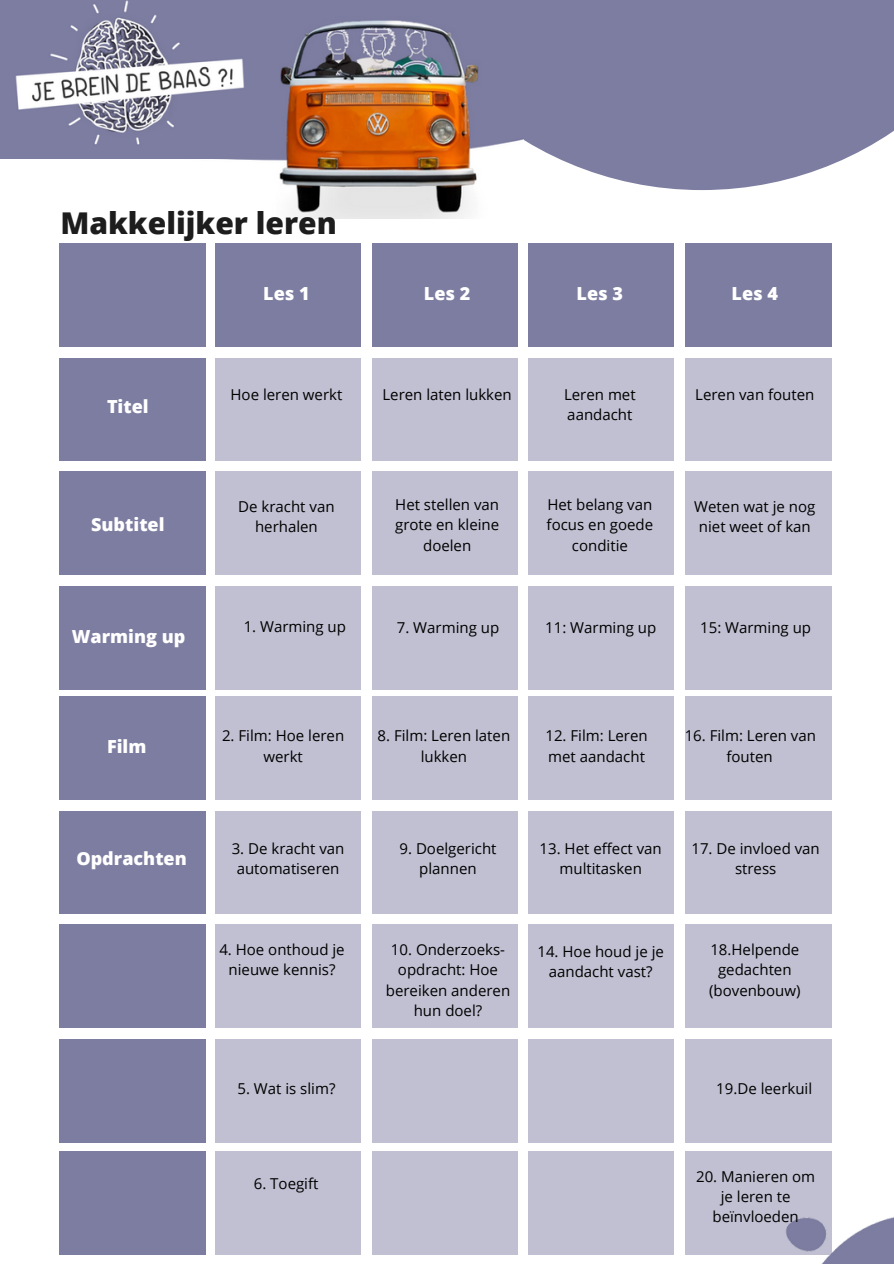
<style>
.page{position:relative;width:894px;height:1264px;background:#fff}
.page>*{position:absolute;margin:0;border:0;box-sizing:border-box;transform-origin:0 0}
.t1{font:800 30px "Open Sans";color:#1d1d1d}
.t2{font:800 18px "Open Sans";color:#fff}
.t3{font:15px/20.2px "Open Sans";color:#000;text-align:center}
</style>
<div class="page">
<div style="left:215px;top:243px;width:145px;height:103px;background:#7d7da1"></div>
<div style="left:372px;top:243px;width:145px;height:103px;background:#7d7da1"></div>
<div style="left:528px;top:243px;width:145px;height:103px;background:#7d7da1"></div>
<div style="left:685px;top:243px;width:146px;height:103px;background:#7d7da1"></div>
<div style="left:215px;top:358px;width:145px;height:102px;background:#c0c0d2"></div>
<div style="left:372px;top:358px;width:145px;height:102px;background:#c0c0d2"></div>
<div style="left:528px;top:358px;width:145px;height:102px;background:#c0c0d2"></div>
<div style="left:685px;top:358px;width:146px;height:102px;background:#c0c0d2"></div>
<div style="left:215px;top:471px;width:145px;height:104px;background:#c0c0d2"></div>
<div style="left:372px;top:471px;width:145px;height:104px;background:#c0c0d2"></div>
<div style="left:528px;top:471px;width:145px;height:104px;background:#c0c0d2"></div>
<div style="left:685px;top:471px;width:146px;height:104px;background:#c0c0d2"></div>
<div style="left:215px;top:586px;width:145px;height:104px;background:#c0c0d2"></div>
<div style="left:372px;top:586px;width:145px;height:104px;background:#c0c0d2"></div>
<div style="left:528px;top:586px;width:145px;height:104px;background:#c0c0d2"></div>
<div style="left:685px;top:586px;width:146px;height:104px;background:#c0c0d2"></div>
<svg style="left:523px;top:0;width:370px;height:190px;background:#8989a9"></svg>
<img style="left:219px;top:0;width:304px;height:218px">
<img style="left:0;top:0;width:278px;height:159px">
<div style="left:60px;top:243px;width:146px;height:103px;background:#7d7da1"></div>
<div style="left:60px;top:358px;width:146px;height:102px;background:#7d7da1"></div>
<div style="left:60px;top:471px;width:146px;height:104px;background:#7d7da1"></div>
<div style="left:60px;top:586px;width:146px;height:104px;background:#7d7da1"></div>
<div style="left:215px;top:696px;width:145px;height:103px;background:#c0c0d2"></div>
<div style="left:372px;top:696px;width:145px;height:103px;background:#c0c0d2"></div>
<div style="left:528px;top:696px;width:145px;height:103px;background:#c0c0d2"></div>
<div style="left:685px;top:696px;width:146px;height:103px;background:#c0c0d2"></div>
<div style="left:215px;top:810px;width:145px;height:103px;background:#c0c0d2"></div>
<div style="left:372px;top:810px;width:145px;height:103px;background:#c0c0d2"></div>
<div style="left:528px;top:810px;width:145px;height:103px;background:#c0c0d2"></div>
<div style="left:685px;top:810px;width:146px;height:103px;background:#c0c0d2"></div>
<div style="left:215px;top:924px;width:145px;height:104px;background:#c0c0d2"></div>
<div style="left:372px;top:924px;width:145px;height:104px;background:#c0c0d2"></div>
<div style="left:528px;top:924px;width:145px;height:104px;background:#c0c0d2"></div>
<div style="left:685px;top:924px;width:146px;height:104px;background:#c0c0d2"></div>
<div style="left:215px;top:1039px;width:145px;height:104px;background:#c0c0d2"></div>
<div style="left:372px;top:1039px;width:145px;height:104px;background:#c0c0d2"></div>
<div style="left:528px;top:1039px;width:145px;height:104px;background:#c0c0d2"></div>
<div style="left:685px;top:1039px;width:146px;height:104px;background:#c0c0d2"></div>
<div style="left:60px;top:696px;width:146px;height:103px;background:#7d7da1"></div>
<div style="left:60px;top:810px;width:146px;height:103px;background:#7d7da1"></div>
<div style="left:60px;top:924px;width:146px;height:104px;background:#7d7da1"></div>
<div style="left:60px;top:1039px;width:146px;height:104px;background:#7d7da1"></div>
<div style="left:215px;top:1151px;width:145px;height:103px;background:#c0c0d2"></div>
<div style="left:372px;top:1151px;width:145px;height:103px;background:#c0c0d2"></div>
<div style="left:528px;top:1151px;width:145px;height:103px;background:#c0c0d2"></div>
<div style="left:685px;top:1151px;width:146px;height:103px;background:#c0c0d2"></div>
<img style="left:763px;top:1214px;width:130px;height:49px">
<div style="left:60px;top:1151px;width:146px;height:103px;background:#7d7da1"></div>
<svg style="left:864px;top:1239px;width:29px;height:24px"></svg>
<p class="t1" style="left:60px;top:202px;width:278px">Makkelijker leren</p>
<p class="t2" style="left:263px;top:281px;width:48px">Les 1</p>
<p class="t2" style="left:424px;top:281px;width:48px">Les 2</p>
<p class="t2" style="left:576px;top:281px;width:48px">Les 3</p>
<p class="t2" style="left:731px;top:281px;width:48px">Les 4</p>
<p class="t2" style="left:107px;top:394px;width:43px">Titel</p>
<p class="t2" style="left:91px;top:512px;width:75px">Subtitel</p>
<p class="t2" style="left:72px;top:624px;width:115px">Warming up</p>
<p class="t2" style="left:107px;top:733px;width:41px">Film</p>
<p class="t2" style="left:76px;top:845px;width:112px">Opdrachten</p>
<p class="t3" style="left:230px;top:384px;width:113px">Hoe leren werkt</p>
<p class="t3" style="left:382px;top:384px;width:131px">Leren laten lukken</p>
<p class="t3" style="left:564px;top:384px;width:73px;text-align:left">Leren met aandacht</p>
<p class="t3" style="left:695px;top:384px;width:121px">Leren van fouten</p>
<p class="t3" style="left:238px;top:496px;width:98px">De kracht van herhalen</p>
<p class="t3" style="left:395px;top:494px;width:106px">Het stellen van grote en kleine doelen</p>
<p class="t3" style="left:546px;top:494px;width:108px">Het belang van focus en goede conditie</p>
<p class="t3" style="left:694px;top:496px;width:122px">Weten wat je nog niet weet of kan</p>
<p class="t3" style="left:243px;top:616px;width:104px">1. Warming up</p>
<p class="t3" style="left:545px;top:617px;width:112px">11: Warming up</p>
<p class="t3" style="left:396px;top:617px;width:104px">7. Warming up</p>
<p class="t3" style="left:700px;top:617px;width:112px">15: Warming up</p>
<p class="t3" style="left:222px;top:725px;width:124px">2. Film: Hoe leren werkt</p>
<p class="t3" style="left:377px;top:725px;width:134px">8. Film: Leren laten lukken</p>
<p class="t3" style="left:545px;top:725px;width:104px;text-align:left">12. Film: Leren met aandacht</p>
<p class="t3" style="left:684px;top:725px;width:133px">16. Film: Leren van fouten</p>
<p class="t3" style="left:232px;top:837px;width:114px">3. De kracht van automatiseren</p>
<p class="t3" style="left:399px;top:837px;width:98px">9. Doelgericht plannen</p>
<p class="t3" style="left:539px;top:837px;width:124px">13. Het effect van multitasken</p>
<p class="t3" style="left:691px;top:837px;width:130px">17. De invloed van stress</p>
<p class="t3" style="left:219px;top:939px;width:127px">4. Hoe onthoud je nieuwe kennis?</p>
<p class="t3" style="left:386px;top:939px;width:126px">10. Onderzoeks&shy;opdracht: Hoe bereiken anderen hun doel?</p>
<p class="t3" style="left:708px;top:939px;width:93px">18.Helpende gedachten (bovenbouw)</p>
<p class="t3" style="left:537px;top:940px;width:128px">14. Hoe houd je je aandacht vast?</p>
<p class="t3" style="left:237px;top:1077px;width:99px">5. Wat is slim?</p>
<p class="t3" style="left:716px;top:1077px;width:97px">19.De leerkuil</p>
<p class="t3" style="left:254px;top:1173px;width:66px">6. Toegift</p>
<p class="t3" style="left:696px;top:1165px;width:121px">20. Manieren om je leren te beïnvloeden</p>
</div>
